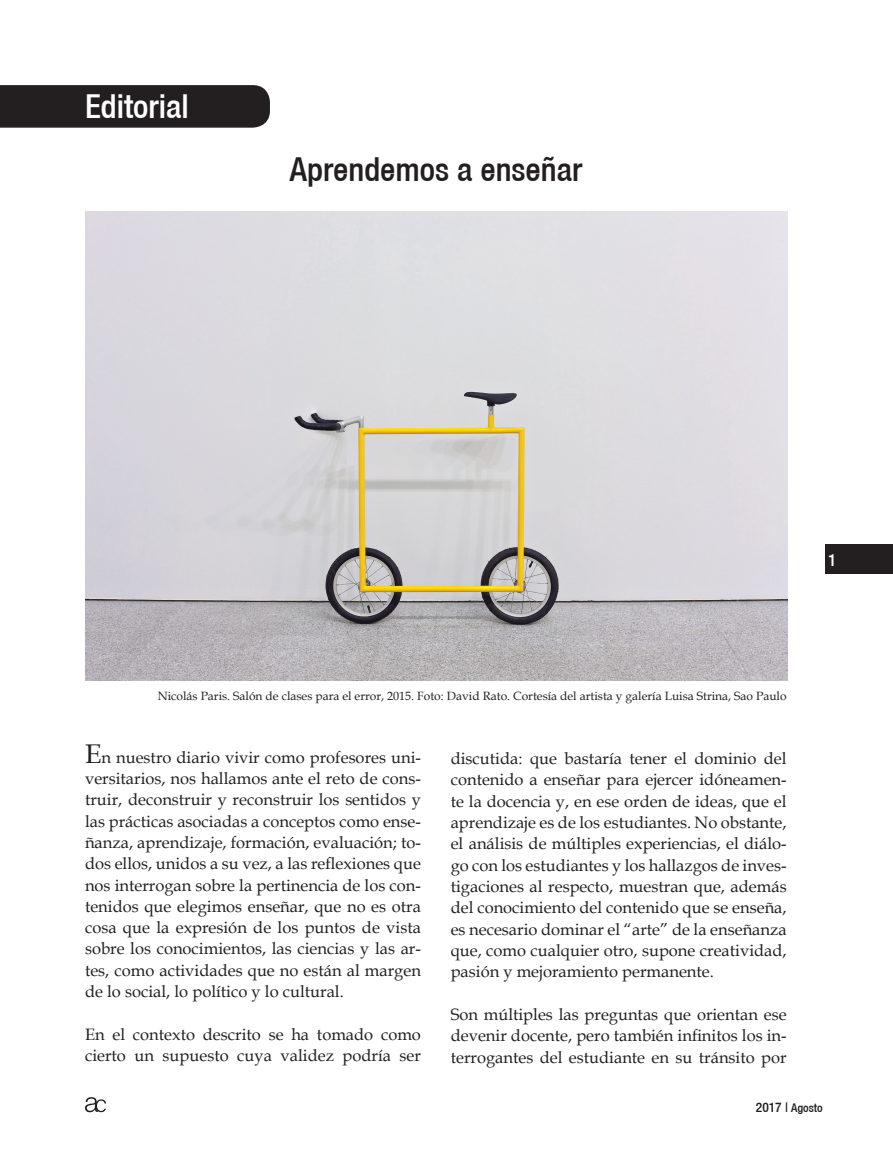
<style>
.page{position:relative;width:893px;height:1149px;background:#fff}
.page>*{position:absolute;margin:0;border:0;box-sizing:border-box;transform-origin:0 0}
.t1{font:500 condensed 33px "Helvetica 67";color:#231f20}
.t2{font:500 condensed 33px "Helvetica 67";color:#fff}
.t3{font:500 condensed 16.95px "Helvetica 67";color:#fff}
.t4{font:16.5px/21.3px "Book Antiqua";color:#231f20;text-align:justify}
.t5{font:12px "Book Antiqua";color:#231f20}
.t6{font:500 condensed 12px "Helvetica 67";color:#231f20}
.s1{font-size:27px}
.s2{font-size:13.5px}
</style>
<div class="page">
<div style="left:825px;top:544px;width:68px;height:29px;background:#231f20"></div>
<svg style="left:85px;top:1097px;width:21px;height:14px"></svg>
<div style="left:0;top:85px;width:270px;height:43px;background:#231f20"></div>
<img style="left:85px;top:211px;width:702px;height:468px">
<h1 class="t2" style="left:85px;top:87px;width:105px">Editorial</h1>
<h1 class="t1" style="left:290px;top:149px;width:294px">Aprendemos a enseñar</h1>
<p class="t3" style="left:828px;top:549px;width:10px">1</p>
<p class="t5" style="left:158px;top:687px;width:630px">Nicolás Paris. Salón de clases para el error, 2015. Foto: David Rato. Cortesía del artista y galería Luisa Strina, Sao Paulo</p>
<p class="t4" style="left:85px;top:745px;width:337px"><span class="s1">E</span>n nuestro diario vivir como profesores uni&shy;versitarios, nos hallamos ante el reto de cons&shy;truir, deconstruir y reconstruir los sentidos y las prácticas asociadas a conceptos como ense&shy;ñanza, aprendizaje, formación, evaluación; to&shy;dos ellos, unidos a su vez, a las reflexiones que nos interrogan sobre la pertinencia de los con&shy;tenidos que elegimos enseñar, que no es otra cosa que la expresión de los puntos de vista sobre los conocimientos, las ciencias y las ar&shy;tes, como actividades que no están al margen de lo social, lo político y lo cultural.</p>
<p class="t4" style="left:85px;top:1022px;width:337px">En el contexto descrito se ha tomado como cierto un supuesto cuya validez podría ser</p>
<p class="t4" style="left:451px;top:747px;width:337px">discutida: que bastaría tener el dominio del contenido a enseñar para ejercer idóneamen&shy;te la docencia y, en ese orden de ideas, que el aprendizaje es de los estudiantes. No obstante, el análisis de múltiples experiencias, el diálo&shy;go con los estudiantes y los hallazgos de inves&shy;tigaciones al respecto, muestran que, además del conocimiento del contenido que se enseña, es necesario dominar el “arte” de la enseñanza que, como cualquier otro, supone creatividad, pasión y mejoramiento permanente.</p>
<p class="t4" style="left:451px;top:1002px;width:337px">Son múltiples las preguntas que orientan ese devenir docente, pero también infinitos los in&shy;terrogantes del estudiante en su tránsito por</p>
<p class="t6" style="left:756px;top:1100px;width:68px"><span class="s2">2017 |</span> Agosto</p>
</div>
